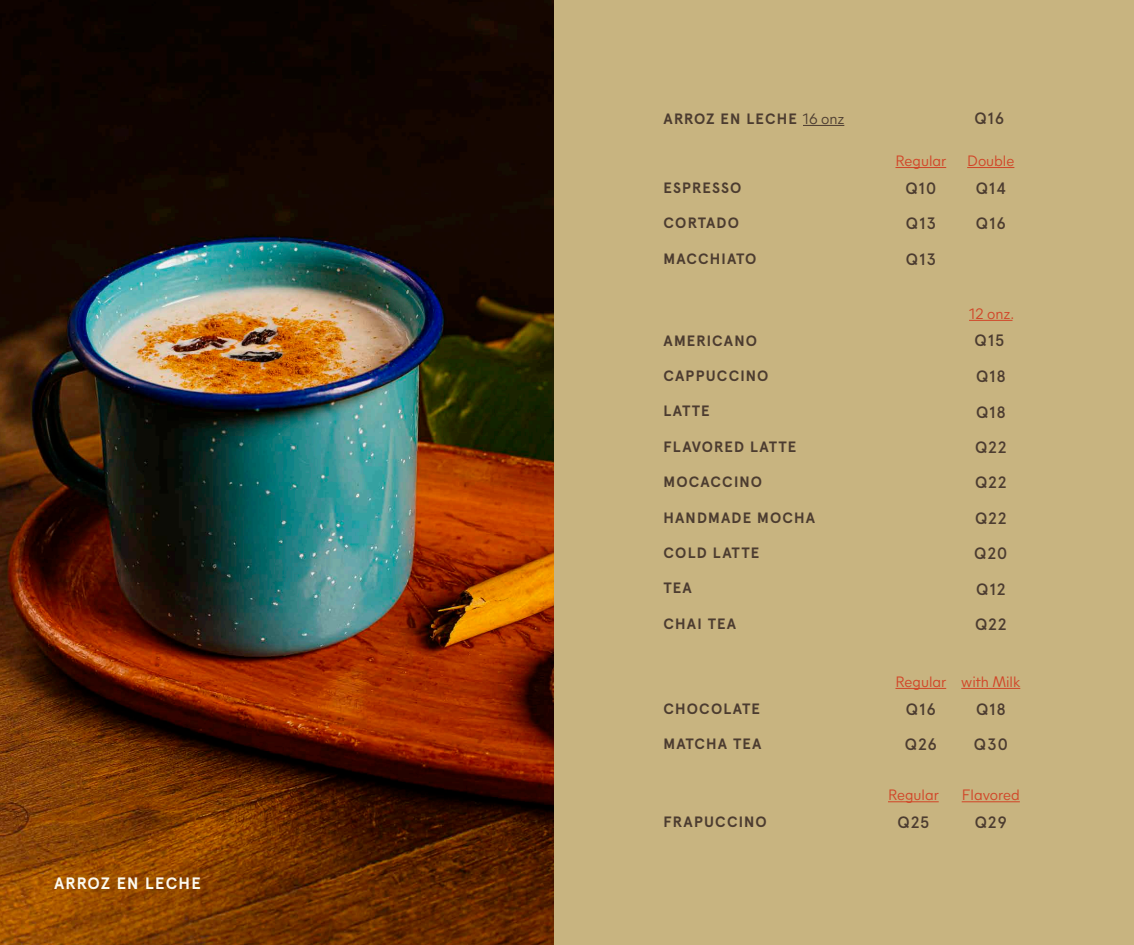
<style>
.page{position:relative;width:1134px;height:945px;background:#c8b480}
.page>*{position:absolute;margin:0;border:0;box-sizing:border-box;transform-origin:0 0}
.t1{font:500 16.5px/35px "Apercu Pro";letter-spacing:.075em;color:#4c3c30}
.t2{font:700 16.5px "Apercu Pro";letter-spacing:.07em;color:#fcfaf0}
.t3{font:700 15px "Apercu Pro";letter-spacing:.075em;color:#4c3c30}
.t4{font:15px "Mier A";color:#d14427}
.s1{font-family:"Mier A";font-weight:400}
</style>
<div class="page">
<img style="left:0;top:0;width:554px;height:945px">
<hr style="left:803px;top:125px;width:41px;height:1px;background:#4c3c30">
<hr style="left:896px;top:167px;width:50px;height:1px;background:#d14427">
<hr style="left:896px;top:688px;width:50px;height:1px;background:#d14427">
<hr style="left:888px;top:801px;width:51px;height:1px;background:#d14427">
<hr style="left:967px;top:167px;width:47px;height:1px;background:#d14427">
<hr style="left:969px;top:320px;width:44px;height:1px;background:#d14427">
<hr style="left:961px;top:688px;width:59px;height:1px;background:#d14427">
<hr style="left:962px;top:801px;width:58px;height:1px;background:#d14427">
<p class="t2" style="left:54px;top:870px;width:148px">ARROZ EN LECHE</p>
<p class="t3" style="left:664px;top:107px;width:182px">ARROZ EN LECHE <span class="s1">16 onz</span></p>
<p class="t1" style="left:974px;top:100px;width:31px">Q16</p>
<p class="t4" style="left:896px;top:150px;width:52px">Regular</p>
<p class="t4" style="left:967px;top:150px;width:49px">Double</p>
<p class="t3" style="left:664px;top:176px;width:79px">ESPRESSO</p>
<p class="t1" style="left:905px;top:170px;width:32px">Q10</p>
<p class="t1" style="left:976px;top:170px;width:32px">Q14</p>
<p class="t3" style="left:664px;top:211px;width:77px">CORTADO</p>
<p class="t3" style="left:664px;top:247px;width:94px">MACCHIATO</p>
<p class="t1" style="left:906px;top:205px;width:31px;line-height:35.4px">Q13<br>Q13</p>
<p class="t1" style="left:976px;top:205px;width:31px">Q16</p>
<p class="t4" style="left:969px;top:303px;width:47px">12 onz.</p>
<p class="t3" style="left:664px;top:329px;width:95px">AMERICANO</p>
<p class="t1" style="left:975px;top:322px;width:31px">Q15</p>
<p class="t3" style="left:664px;top:364px;width:107px">CAPPUCCINO</p>
<p class="t1" style="left:976px;top:358px;width:31px">Q18</p>
<p class="t3" style="left:664px;top:400px;width:48px">LATTE</p>
<p class="t1" style="left:976px;top:393px;width:31px">Q18</p>
<p class="t3" style="left:664px;top:435px;width:135px">FLAVORED LATTE</p>
<p class="t1" style="left:975px;top:429px;width:33px">Q22</p>
<p class="t3" style="left:664px;top:470px;width:100px">MOCACCINO</p>
<p class="t1" style="left:975px;top:464px;width:33px">Q22</p>
<p class="t3" style="left:664px;top:506px;width:153px">HANDMADE MOCHA</p>
<p class="t1" style="left:975px;top:499px;width:33px">Q22</p>
<p class="t3" style="left:664px;top:541px;width:97px">COLD LATTE</p>
<p class="t1" style="left:974px;top:535px;width:34px">Q20</p>
<p class="t3" style="left:664px;top:577px;width:30px">TEA</p>
<p class="t3" style="left:664px;top:612px;width:74px">CHAI TEA</p>
<p class="t1" style="left:975px;top:570px;width:33px;line-height:35.4px">Q12<br>Q22</p>
<p class="t4" style="left:896px;top:671px;width:52px">Regular</p>
<p class="t4" style="left:961px;top:671px;width:61px">with Milk</p>
<p class="t3" style="left:664px;top:697px;width:98px">CHOCOLATE</p>
<p class="t3" style="left:664px;top:732px;width:100px">MATCHA TEA</p>
<p class="t1" style="left:905px;top:691px;width:33px">Q16<br>Q26</p>
<p class="t1" style="left:974px;top:691px;width:35px">Q18<br>Q30</p>
<p class="t4" style="left:888px;top:784px;width:52px">Regular</p>
<p class="t4" style="left:962px;top:784px;width:60px">Flavored</p>
<p class="t3" style="left:664px;top:810px;width:105px">FRAPUCCINO</p>
<p class="t1" style="left:898px;top:804px;width:33px">Q25</p>
<p class="t1" style="left:975px;top:804px;width:34px">Q29</p>
</div>
